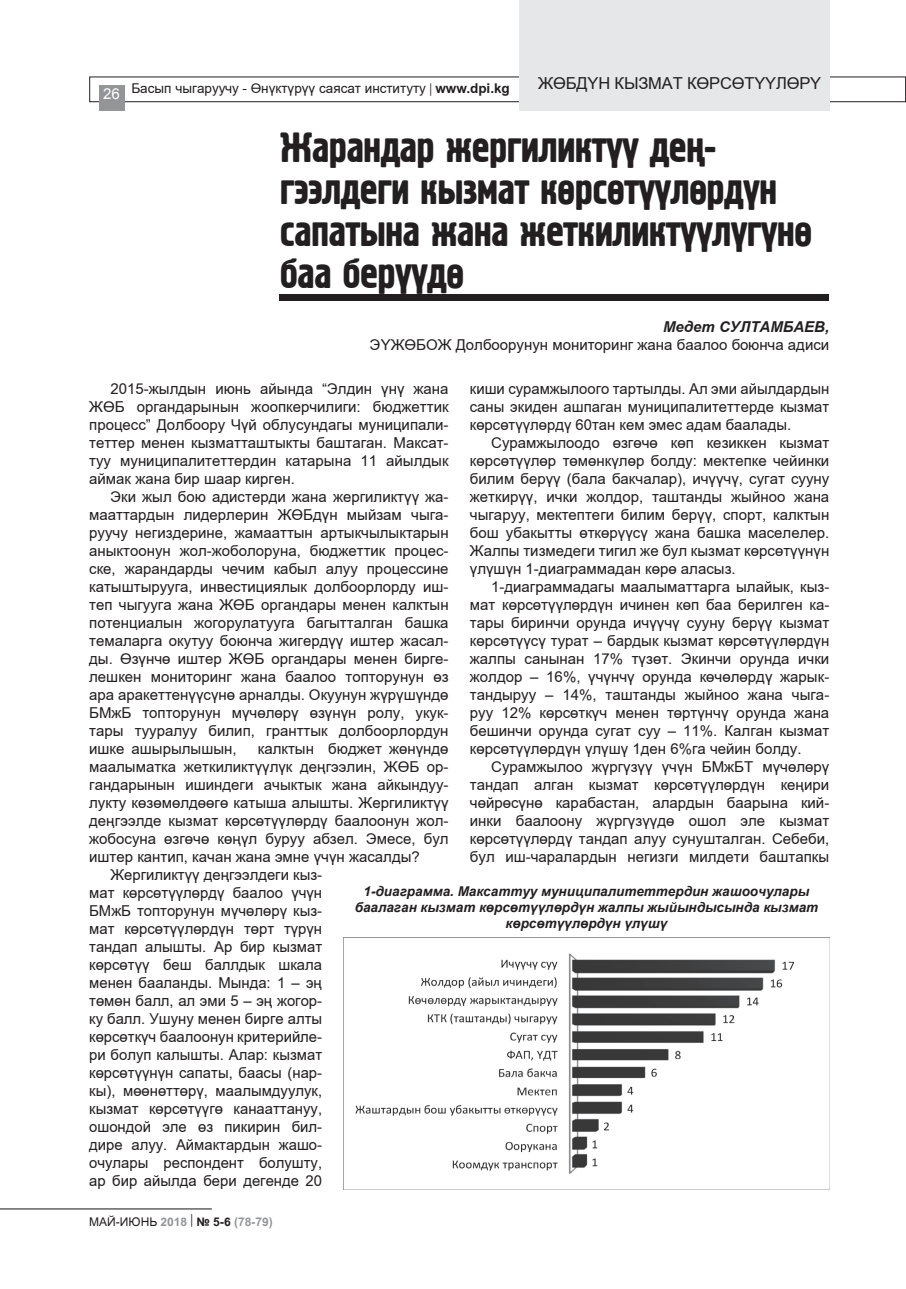
<style>
.page{position:relative;width:906px;height:1289px;background:#fff}
.page>*{position:absolute;margin:0;border:0;box-sizing:border-box;transform-origin:0 0}
.t1{font:42px/42px "KS Hermes";letter-spacing:-.02em;color:#231f20}
.t2{font:16.5px "Arial KZ";letter-spacing:-.01em;color:#231f20}
.t3{font:15px/18px "Arial KZ";color:#231f20;text-align:justify}
.t4{font:italic 15px "Arial KZ Bold";color:#231f20}
.t5{font:italic 700 13.5px/16.2px "Arial";color:#231f20;text-align:center}
.t6{font:13.5px "Arial KZ";color:#231f20}
.t7{font:700 12px "Arial";color:#939598}
.s1{font-family:"Arial";font-size:15px;color:#fff}
.s2{font-family:"Arial KZ Bold"}
.s3{font-weight:400;color:#231f20}
.s4{font-weight:400;font-size:13.5px;color:#231f20}
.s5{color:#231f20}
</style>
<div class="page">
<div style="left:89px;top:77px;width:817px;height:25px;border:1px solid #231f20"></div>
<div style="left:99px;top:85px;width:25px;height:26px;background:#939598"></div>
<div style="left:519px;top:0;width:310px;height:111px;background:#e6e7e9"></div>
<hr style="left:0;top:1208px;width:212px;height:1px;background:#636366">
<div style="left:279px;top:294px;width:550px;height:7px;background:#231f20"></div>
<img style="left:343px;top:937px;width:486px;height:252px">
<p class="t6" style="left:103px;top:79px;width:408px"><span class="s1">26</span> Басып чыгаруучу - Өнүктүрүү саясат институту | <span class="s2">www.dpi.kg</span></p>
<p class="t2" style="left:538px;top:71px;width:285px">ЖӨБДҮН КЫЗМАТ КӨРСӨТҮҮЛӨРҮ</p>
<h1 class="t1" style="left:280px;top:128px;width:534px">Жарандар жергиликт== де\- гээлдеги кызмат кёрсёт==лёрд=н сапатына жана жеткиликт==л=г=нё баа бер==дё</h1>
<p class="t4" style="left:663px;top:317px;width:168px">Медет СУЛТАМБАЕВ,</p>
<p class="t3" style="left:370px;top:336px;width:461px">ЭҮЖӨБОЖ Долбоорунун мониторинг жана баалоо боюнча адиси</p>
<p class="t3" style="left:89px;top:379px;width:361px;text-indent:21px">2015-жылдын июнь айында “Элдин үнү жана ЖӨБ органдарынын жоопкерчилиги: бюджеттик процесс” Долбоору Чүй облусундагы муниципали&shy;теттер менен кызматташтыкты баштаган. Максат&shy;туу муниципалитеттердин катарына 11 айылдык аймак жана бир шаар кирген.</p>
<p class="t3" style="left:89px;top:487px;width:361px;text-indent:21px">Эки жыл бою адистерди жана жергиликтүү жа&shy;мааттардын лидерлерин ЖӨБдүн мыйзам чыга&shy;руучу негиздерине, жамааттын артыкчылыктарын аныктоонун жол-жоболоруна, бюджеттик процес&shy;ске, жарандарды чечим кабыл алуу процессине катыштырууга, инвестициялык долбоорлорду иш&shy;теп чыгууга жана ЖӨБ органдары менен калктын потенциалын жогорулатууга багытталган башка темаларга окутуу боюнча жигердүү иштер жасал&shy;ды. Өзүнчө иштер ЖӨБ органдары менен бирге&shy;лешкен мониторинг жана баалоо топторунун өз ара аракеттенүүсүнө арналды. Окуунун жүрүшүндө БМжБ топторунун мүчөлөрү өзүнүн ролу, укук&shy;тары тууралуу билип, гранттык долбоорлордун ишке ашырылышын,</p>
<p class="t3" style="left:470px;top:379px;width:361px">киши сурамжылоого тартылды. Ал эми айылдардын саны экиден ашпаган муниципалитеттерде кызмат көрсөтүүлөрдү 60тан кем эмес адам баалады.</p>
<p class="t3" style="left:470px;top:433px;width:361px;text-indent:21px">Сурамжылоодо өзгөчө көп кезиккен кызмат көрсөтүүлөр төмөнкүлөр болду: мектепке чейинки билим берүү (бала бакчалар), ичүүчү, сугат сууну жеткирүү, ички жолдор, таштанды жыйноо жана чыгаруу, мектептеги билим берүү, спорт, калктын бош убакытты өткөрүүсү жана башка маселелер.<br>Жалпы тизмедеги тигил же бул кызмат көрсөтүүнүн үлүшүн 1-диаграммадан көрө аласыз.</p>
<p class="t3" style="left:470px;top:577px;width:361px;text-indent:21px">1-диаграммадагы маалыматтарга ылайык, кыз&shy;мат көрсөтүүлөрдүн ичинен көп баа берилген ка&shy;тары биринчи орунда ичүүчү сууну берүү кызмат көрсөтүүсү турат – бардык кызмат көрсөтүүлөрдүн жалпы санынан 17% түзөт. Экинчи орунда ички жолдор – 16%, үчүнчү орунда көчөлөрдү жарык&shy;тандыруу – 14%, таштанды жыйноо жана чыга&shy;руу 12% көрсөткүч менен төртүнчү орунда жана бешинчи орунда сугат суу – 11%. Калган кызмат көрсөтүүлөрдүн үлүшү 1ден 6%га чейин болду.</p>
<p class="t3" style="left:470px;top:757px;width:361px;text-indent:21px">Сурамжылоо жүргүзүү үчүн БМжБТ мүчөлөрү тандап алган кызмат көрсөтүүлөрдүн кеңири чөйрөсүнө карабастан, алардын баарына кий&shy;инки баалоону жүргүзүүдө ошол эле кызмат көрсөтүүлөрдү тандап алуу сунушталган. Себеби, бул иш-чаралардын негизги милдети баштапкы</p>
<p class="t5" style="left:355px;top:883px;width:465px">1-диаграмма. Максаттуу муниципалитеттердин жашоочулары баалаган кызмат көрсөтүүлөрдүн жалпы жыйындысында кызмат көрсөтүүлөрдүн үлүшү</p>
<p class="t3" style="left:258px;top:739px;width:192px">калктын бюджет жөнүндө</p>
<p class="t3" style="left:89px;top:757px;width:361px">маалыматка жеткиликтүүлүк деңгээлин, ЖӨБ ор-</p>
<p class="t3" style="left:89px;top:775px;width:361px">гандарынын ишиндеги ачыктык жана айкындуу-</p>
<p class="t3" style="left:89px;top:793px;width:361px">лукту көзөмөлдөөгө катыша алышты. Жергиликтүү</p>
<p class="t3" style="left:89px;top:811px;width:361px">деңгээлде кызмат көрсөтүүлөрдү баалоонун жол-</p>
<p class="t3" style="left:89px;top:829px;width:361px">жобосуна өзгөчө көңүл буруу абзел. Эмесе, бул</p>
<p class="t3" style="left:89px;top:847px;width:332px">иштер кантип, качан жана эмне үчүн жасалды?</p>
<p class="t3" style="left:110px;top:865px;width:213px">Жергиликтүү деңгээлдеги кыз-</p>
<p class="t3" style="left:89px;top:883px;width:234px">мат көрсөтүүлөрдү баалоо үчүн</p>
<p class="t3" style="left:89px;top:901px;width:234px">БМжБ топторунун мүчөлөрү кыз-</p>
<p class="t3" style="left:89px;top:919px;width:234px">мат көрсөтүүлөрдүн төрт түрүн</p>
<p class="t3" style="left:89px;top:937px;width:234px">тандап алышты. Ар бир кызмат</p>
<p class="t3" style="left:89px;top:955px;width:234px">көрсөтүү беш баллдык шкала</p>
<p class="t3" style="left:89px;top:973px;width:234px">менен бааланды. Мында: 1 – эң</p>
<p class="t3" style="left:89px;top:991px;width:234px">төмөн балл, ал эми 5 – эң жогор-</p>
<p class="t3" style="left:89px;top:1009px;width:234px">ку балл. Ушуну менен бирге алты</p>
<p class="t3" style="left:89px;top:1027px;width:234px">көрсөткүч баалоонун критерийле-</p>
<p class="t3" style="left:89px;top:1045px;width:234px">ри болуп калышты. Алар: кызмат</p>
<p class="t3" style="left:89px;top:1063px;width:234px">көрсөтүүнүн сапаты, баасы (нар-</p>
<p class="t3" style="left:89px;top:1081px;width:234px">кы), мөөнөттөрү, маалымдуулук,</p>
<p class="t3" style="left:89px;top:1099px;width:234px">кызмат көрсөтүүгө канааттануу,</p>
<p class="t3" style="left:89px;top:1117px;width:234px">ошондой эле өз пикирин бил-</p>
<p class="t3" style="left:89px;top:1135px;width:234px">дире алуу. Аймактардын жашо-</p>
<p class="t3" style="left:89px;top:1153px;width:234px">очулары респондент болушту,</p>
<p class="t3" style="left:89px;top:1171px;width:234px">ар бир айылда бери дегенде 20</p>
<p class="t7" style="left:89px;top:1215px;width:185px"><span class="s3">МАЙ-ИЮНЬ</span> 2018 <span class="s4">|</span> <span class="s5">№ 5-6</span> (78-79)</p>
</div>
